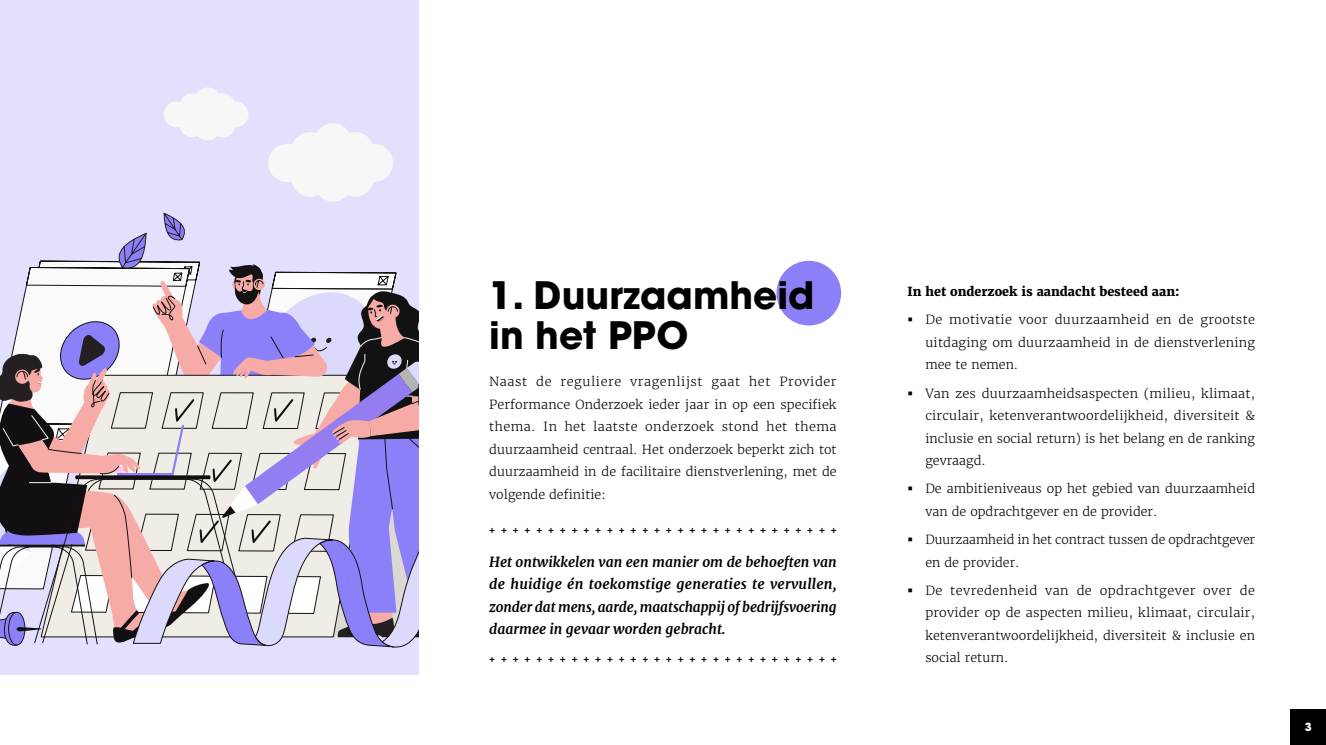
<style>
.page{position:relative;width:1326px;height:745px;background:#fff}
.page>*{position:absolute;margin:0;border:0;box-sizing:border-box;transform-origin:0 0}
.Kop_1{font:700 37.5px/40px "ITC Avant Garde Pro";color:#000}
.Basis_tekst{font:italic 700 13.75px/22.5px "Merriweather";letter-spacing:-.005em;color:#000;text-align:justify}
.Basis_tekst-2{font:300 12.5px/22.5px "Merriweather";color:#000;text-align:justify}
.Basistekst_bold{font:800 12.5px "Merriweather";color:#000}
.t1{font:700 11.25px "ITC Avant Garde Pro";color:#fff}
.Basis_tekst-3{font:500 10px "ITC Avant Garde Pro";color:#000}
</style>
<div class="page">
<div style="left:0;top:0;width:418px;height:673px;background:#e2e0fd"></div>
<svg style="left:268px;top:123px;width:125px;height:78px"></svg>
<svg style="left:164px;top:87px;width:84px;height:53px"></svg>
<svg style="left:0;top:212px;width:418px;height:435px"></svg>
<div style="left:776px;top:260px;width:65px;height:65px;background:#8b80f8;border-radius:50%"></div>
<div style="left:1290px;top:709px;width:35px;height:35px;background:#000"></div>
<p class="Kop_1" style="left:489px;top:275px;width:326px">1. Duurzaamheid in het PPO</p>
<p class="Basis_tekst-2" style="left:489px;top:370px;width:349px">Naast de reguliere vragenlijst gaat het Provider Performance Onderzoek ieder jaar in op een specifiek thema. In het laatste onderzoek stond het thema duurzaamheid centraal. Het onderzoek beperkt zich tot duurzaamheid in de facilitaire dienstverlening, met de volgende definitie:</p>
<p class="Basis_tekst-3" style="left:489px;top:522px;width:349px">++++++++++++++++++++++++++++++</p>
<p class="Basis_tekst" style="left:489px;top:550px;width:349px">Het ontwikkelen van een manier om de behoeften van de huidige én toekomstige generaties te vervullen, zonder dat mens, aarde, maatschappij of bedrijfsvoering daarmee in gevaar worden gebracht.</p>
<p class="Basis_tekst-3" style="left:489px;top:651px;width:349px">++++++++++++++++++++++++++++++</p>
<p class="Basistekst_bold" style="left:907px;top:283px;width:273px">In het onderzoek is aandacht besteed aan:</p>
<p class="Basis_tekst-2" style="left:925px;top:308px;width:331px">De motivatie voor duurzaamheid en de grootste uitdaging om duurzaamheid in de dienstverlening mee te nemen.</p>
<p class="Basis_tekst-2" style="left:925px;top:381px;width:331px">Van zes duurzaamheidsaspecten (milieu, klimaat, circulair, ketenverantwoordelijkheid, diversiteit &amp; inclusie en social return) is het belang en de ranking gevraagd.</p>
<p class="Basis_tekst-2" style="left:925px;top:477px;width:331px">De ambitieniveaus op het gebied van duurzaamheid van de opdrachtgever en de provider.</p>
<p class="Basis_tekst-2" style="left:925px;top:528px;width:331px">Duurzaamheid in het contract tussen de opdrachtgever en de provider.</p>
<p class="Basis_tekst-2" style="left:925px;top:578px;width:331px">De tevredenheid van de opdrachtgever over de provider op de aspecten milieu, klimaat, circulair, ketenverantwoordelijkheid, diversiteit &amp; inclusie en social return.</p>
<p class="t1" style="left:1304px;top:719px;width:8px">3</p>
</div>
